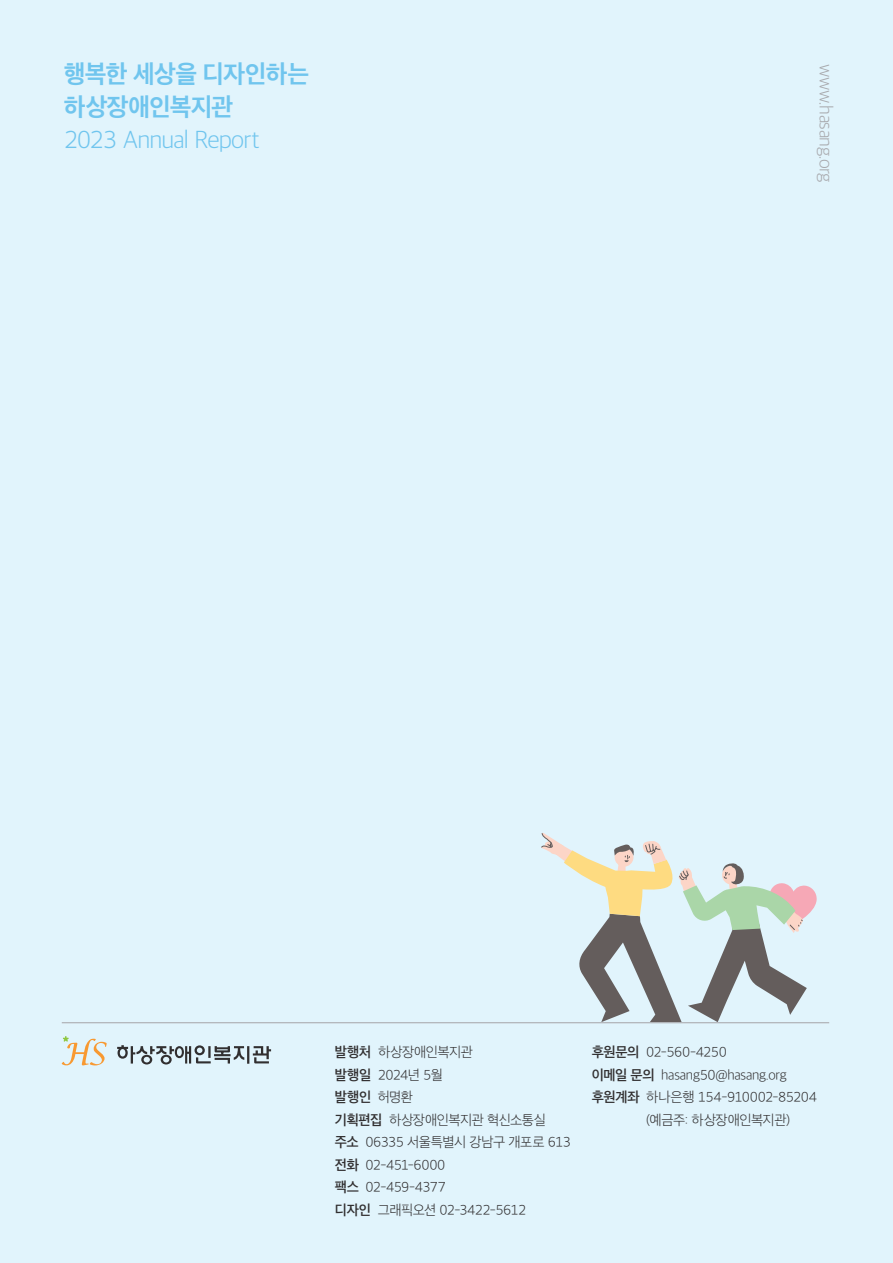
<style>
.page{position:relative;width:893px;height:1263px;background:#e1f4fc}
.page>*{position:absolute;margin:0;border:0;box-sizing:border-box;transform-origin:0 0}
.t1{font:24px "SD Gothic Neoa Uni g Bd";letter-spacing:-.03em;color:#70c5ee}
.t2{font:24px "SD Gothic Neoa Uni b Ul";letter-spacing:-.04em;color:#70c5ee}
.t3{font:18px "SD Gothic Neoa Uni b Ul";letter-spacing:-.03em;color:#a8a9ad}
.t4{font:13.5px/22.5px "SD Gothic Neoa Uni b Ul";letter-spacing:-.035em;color:#312f30}
.s1{font-family:"SD Gothic Neoa Uni f Sb"}
</style>
<div class="page">
<svg style="left:117px;top:1045px;width:154px;height:19px"></svg>
<svg style="left:62px;top:1036px;width:45px;height:29px"></svg>
<svg style="left:541px;top:833px;width:276px;height:189px"></svg>
<hr style="left:62px;top:1022px;width:767px;height:1px;background:#acadb1">
<p class="t1" style="left:64px;top:62px;width:247px">행복한 세상을 디자인하는</p>
<p class="t1" style="left:64px;top:95px;width:171px">하상장애인복지관</p>
<p class="t2" style="left:64px;top:128px;width:198px">2023 Annual Report</p>
<p class="t3" style="left:835px;top:64px;width:120px;rotate:90deg">www.hasang.org</p>
<p class="t4" style="left:335px;top:1041px;width:238px"><span class="s1">발행처</span> 하상장애인복지관<br><span class="s1">발행일</span> 2024년 5월<br><span class="s1">발행인</span> 허명환<br><span class="s1">기획편집</span> 하상장애인복지관 혁신소통실 <span class="s1">주소</span> 06335 서울특별시 강남구 개포로 613 <span class="s1">전화</span> 02-451-6000<br><span class="s1">팩스</span> 02-459-4377<br><span class="s1">디자인</span> 그래픽오션 02-3422-5612</p>
<p class="t4" style="left:592px;top:1041px;width:137px"><span class="s1">후원문의</span> 02-560-4250</p>
<p class="t4" style="left:592px;top:1063px;width:197px"><span class="s1">이메일 문의</span> hasang50@hasang.org</p>
<p class="t4" style="left:646px;top:1086px;width:172px;text-indent:-54px"><span class="s1">후원계좌</span> 하나은행 154-910002-85204 (예금주: 하상장애인복지관)</p>
</div>
